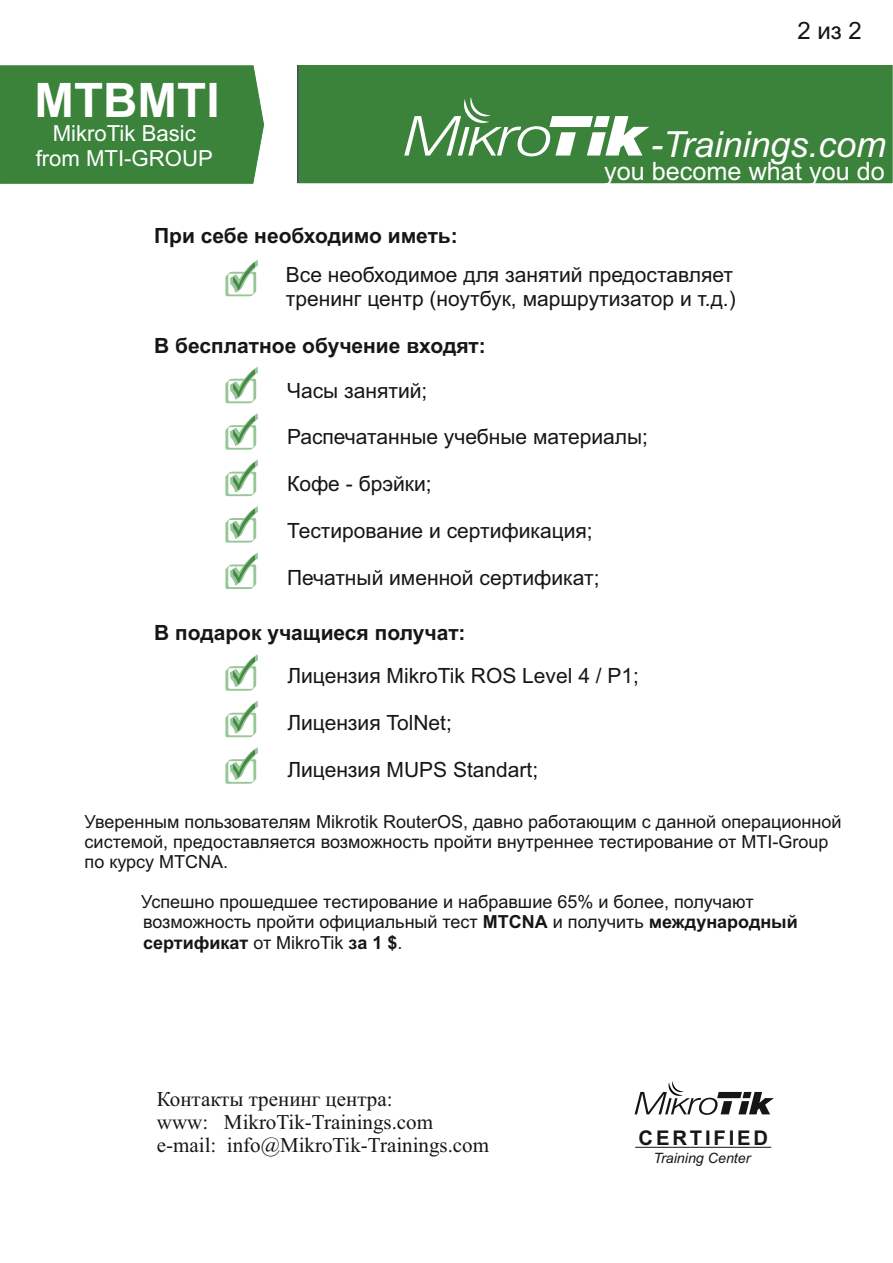
<style>
.page{position:relative;width:893px;height:1263px;background:#fff}
.page>*{position:absolute;margin:0;border:0;box-sizing:border-box;transform-origin:0 0}
.t1{font:700 47.55px "Arial";color:#fff}
.t2{font:italic 36px "Arial";color:#fff}
.t3{font:25.2px "Arial";color:#fff}
.t4{font:24px "Arial";color:#151616}
.t5{font:22.2px/24.8px "Arial";color:#fff;text-align:center}
.t6{font:21px/23.4px "Arial";color:#151616}
.t7{font:21px/23.2px "Times New Roman";color:#151616}
.t8{font:700 21px "Arial";color:#151616}
.t9{font:700 20.25px "Arial";letter-spacing:.14em;color:#151616}
.t10{font:18px/20.1px "Arial";color:#151616}
.t11{font:italic 14.25px "Arial";color:#151616}
.s1{font-weight:700}
</style>
<div class="page">
<svg style="left:634px;top:1081px;width:140px;height:34px"></svg>
<hr style="left:635px;top:1147px;width:136px;height:1px;background:#151616">
<div style="left:299px;top:65px;width:593px;height:118px;background:#3b823b"></div>
<svg style="left:404px;top:97px;width:245px;height:59px"></svg>
<div style="left:0;top:65px;width:264px;height:119px;background:#3b823b"></div>
<div style="left:227px;top:667px;width:27px;height:23px;border:2px solid #97c697;border-radius:2px"></div>
<svg style="left:225px;top:654px;width:33px;height:35px"></svg>
<svg style="left:225px;top:700px;width:33px;height:36px"></svg>
<div style="left:227px;top:760px;width:27px;height:23px;border:2px solid #97c697;border-radius:2px"></div>
<svg style="left:225px;top:747px;width:33px;height:35px"></svg>
<svg style="left:225px;top:366px;width:33px;height:36px"></svg>
<div style="left:227px;top:426px;width:27px;height:23px;border:2px solid #97c697;border-radius:2px"></div>
<svg style="left:225px;top:413px;width:33px;height:35px"></svg>
<svg style="left:225px;top:459px;width:33px;height:36px"></svg>
<div style="left:227px;top:519px;width:27px;height:23px;border:2px solid #97c697;border-radius:2px"></div>
<svg style="left:225px;top:506px;width:33px;height:35px"></svg>
<svg style="left:225px;top:552px;width:33px;height:36px"></svg>
<svg style="left:225px;top:260px;width:33px;height:35px"></svg>
<h1 class="t1" style="left:35px;top:82px;width:186px">MTBMTI</h1>
<p class="t5" style="left:36px;top:123px;width:179px">MikroTik Basic from MTI-GROUP</p>
<h3 class="t4" style="left:797px;top:22px;width:66px">2 из 2</h3>
<h2 class="t2" style="left:651px;top:131px;width:237px">-Trainings.com</h2>
<h3 class="t3" style="left:604px;top:162px;width:282px">you become what you do</h3>
<p class="t8" style="left:154px;top:228px;width:305px">При себе необходимо иметь:</p>
<p class="t6" style="left:286px;top:265px;width:451px">Все необходимое для занятий предоставляет тренинг центр (ноутбук, маршрутизатор и т.д.)</p>
<p class="t8" style="left:154px;top:338px;width:333px">В бесплатное обучение входят:</p>
<p class="t6" style="left:287px;top:380px;width:142px">Часы занятий;</p>
<p class="t6" style="left:287px;top:427px;width:362px">Распечатанные учебные материалы;</p>
<p class="t6" style="left:287px;top:474px;width:146px">Кофе - брэйки;</p>
<p class="t6" style="left:287px;top:521px;width:307px">Тестирование и сертификация;</p>
<p class="t6" style="left:287px;top:568px;width:314px">Печатный именной сертификат;</p>
<p class="t8" style="left:154px;top:624px;width:313px">В подарок учащиеся получат:</p>
<p class="t6" style="left:287px;top:666px;width:353px">Лицензия MikroTik ROS Level 4 / P1;</p>
<p class="t6" style="left:287px;top:713px;width:166px">Лицензия TolNet;</p>
<p class="t6" style="left:287px;top:760px;width:252px">Лицензия MUPS Standart;</p>
<p class="t10" style="left:85px;top:813px;width:758px">Уверенным пользователям Mikrotik RouterOS, давно работающим с данной операционной системой, предоставляется возможность пройти внутреннее тестирование от MTI-Group по курсу MTCNA.</p>
<p class="t10" style="left:141px;top:894px;width:658px">Успешно прошедшее тестирование и набравшие 65% и более, получают возможность пройти официальный тест <span class="s1">MTCNA</span> и получить <span class="s1">международный сертификат</span> от MikroTik <span class="s1">за 1 $</span>.</p>
<p class="t7" style="left:157px;top:1089px;width:334px">Контакты тренинг центра:<br>www: MikroTik-Trainings.com e-mail: info@MikroTik-Trainings.com</p>
<p class="t9" style="left:639px;top:1130px;width:131px">CERTIFIED</p>
<p class="t11" style="left:653px;top:1153px;width:99px">Training Center</p>
</div>
